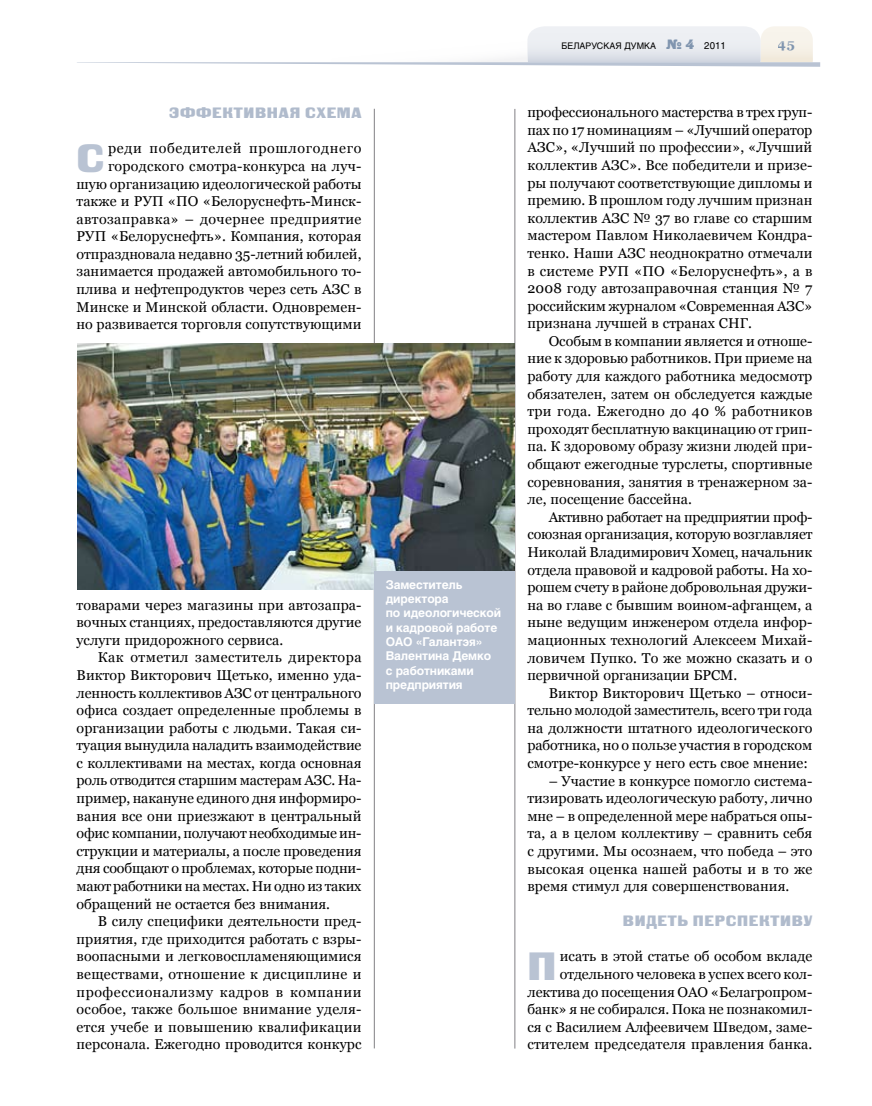
<style>
.page{position:relative;width:872px;height:1106px;background:#fff}
.page>*{position:absolute;margin:0;border:0;box-sizing:border-box;transform-origin:0 0}
.t1{font:39.3px "Black Grotesk C";color:#b9c3d3}
.t2{font:15px "Black Grotesk C";letter-spacing:.045em;color:#b0bbcc}
.t3{font:14.25px/17.5px "Georgia";letter-spacing:.005em;color:#000;text-align:justify}
.t4{font:700 13.5px "Georgia";color:#8095af}
.t5{font:700 12px/14.4px "Helios";letter-spacing:-.01em;color:#fff}
.t6{font:9px "Helios";color:#000}
.s1{font-family:"Black Grotesk C";font-size:13.5px;color:#8095af}
.s2{font-size:9.75px}
</style>
<div class="page">
<hr style="left:374px;top:109px;width:1px;height:939px;background:#818084">
<hr style="left:514px;top:109px;width:1px;height:939px;background:#818084">
<svg style="left:77px;top:26px;width:743px;height:41px"></svg>
<img style="left:77px;top:343px;width:437px;height:246px">
<div style="left:374px;top:571px;width:140px;height:132px;background:#b9c3d3"></div>
<p class="t2" style="left:169px;top:104px;width:194px">Эффективная схема</p>
<p class="t3" style="left:77px;top:140px;width:286px;text-align:right">реди победителей прошлогоднего городского смотра-конкурса на луч&shy;шую организацию идеологической работы также и РУП «ПО «Белоруснефть-Минск&shy;автозаправка» – дочернее предприятие РУП «Белоруснефть». Компания, которая отпраздновала недавно 35-летний юбилей, занимается продажей автомобильного то&shy;плива и нефтепродуктов через сеть АЗС в Минске и Минской области. Одновремен&shy;но развивается торговля сопутствующими</p>
<h1 class="t1" style="left:77px;top:135px;width:30px">С</h1>
<p class="t3" style="left:77px;top:596px;width:286px">товарами через магазины при автозапра&shy;вочных станциях, предоставляются другие услуги придорожного сервиса.</p>
<p class="t3" style="left:77px;top:648px;width:286px;text-indent:21px">Как отметил заместитель директора Виктор Викторович Щетько, именно уда&shy;ленность коллективов АЗС от центрального офиса создает определенные проблемы в организации работы с людьми. Такая си&shy;туация вынудила наладить взаимодействие с коллективами на местах, когда основная роль отводится старшим мастерам АЗС. На&shy;пример, накануне единого дня информиро&shy;вания все они приезжают в центральный офис компании, получают необходимые ин&shy;струкции и материалы, а после проведения дня сообщают о проблемах, которые подни&shy;мают работники на местах. Ни одно из таких обращений не остается без внимания.</p>
<p class="t3" style="left:77px;top:912px;width:286px;text-indent:21px">В силу специфики деятельности пред&shy;приятия, где приходится работать с взры&shy;воопасными и легковоспламеняющимися веществами, отношение к дисциплине и профессионализму кадров в компании особое, также большое внимание уделя&shy;ется учебе и повышению квалификации персонала. Ежегодно проводится конкурс</p>
<p class="t5" style="left:386px;top:577px;width:117px">Заместитель директора<br>по идеологической и кадровой работе<br>ОАО «Галантэя»<br>Валентина Демко<br>с работниками предприятия</p>
<p class="t6" style="left:561px;top:40px;width:166px">БЕЛАРУСКАЯ ДУМКА <span class="s1">№ 4</span> <span class="s2">2011</span></p>
<p class="t4" style="left:778px;top:36px;width:19px">45</p>
<p class="t3" style="left:527px;top:103px;width:286px">профессионального мастерства в трех груп&shy;пах по 17 номинациям – «Лучший оператор АЗС», «Лучший по профессии», «Лучший коллектив АЗС». Все победители и призе&shy;ры получают соответствующие дипломы и премию. В прошлом году лучшим признан коллектив АЗС № 37 во главе со старшим мастером Павлом Николаевичем Кондра&shy;тенко. Наши АЗС неоднократно отмечали в системе РУП «ПО «Белоруснефть», а в 2008 году автозаправочная станция № 7 российским журналом «Современная АЗС» признана лучшей в странах СНГ.</p>
<p class="t3" style="left:527px;top:332px;width:286px;text-indent:21px">Особым в компании является и отноше&shy;ние к здоровью работников. При приеме на работу для каждого работника медосмотр обязателен, затем он обследуется каждые три года. Ежегодно до 40 % работников проходят бесплатную вакцинацию от грип&shy;па. К здоровому образу жизни людей при&shy;общают ежегодные турслеты, спортивные соревнования, занятия в тренажерном за&shy;ле, посещение бассейна.</p>
<p class="t3" style="left:527px;top:508px;width:286px;text-indent:21px">Активно работает на предприятии проф&shy;союзная организация, которую возглавляет Николай Владимирович Хомец, начальник отдела правовой и кадровой работы. На хо&shy;рошем счету в районе добровольная дружи&shy;на во главе с бывшим воином-афганцем, а ныне ведущим инженером отдела инфор&shy;мационных технологий Алексеем Михай&shy;ловичем Пупко. То же можно сказать и о первичной организации БРСМ.</p>
<p class="t3" style="left:527px;top:684px;width:286px;text-indent:21px">Виктор Викторович Щетько – относи&shy;тельно молодой заместитель, всего три года на должности штатного идеологического работника, но о пользе участия в городском смотре-конкурсе у него есть свое мнение:</p>
<p class="t3" style="left:527px;top:772px;width:286px;text-indent:21px">– Участие в конкурсе помогло система&shy;тизировать идеологическую работу, лично мне – в определенной мере набраться опы&shy;та, а в целом коллективу – сравнить себя с другими. Мы осознаем, что победа – это высокая оценка нашей работы и в то же время стимул для совершенствования.</p>
<p class="t2" style="left:623px;top:912px;width:191px">Видеть перспективу</p>
<h1 class="t1" style="left:527px;top:943px;width:26px">П</h1>
<p class="t3" style="left:527px;top:947px;width:286px;text-align:right">исать в этой статье об особом вкладе отдельного человека в успех всего кол&shy;лектива до посещения ОАО «Белагропром&shy;банк» я не собирался. Пока не познакомил&shy;ся с Василием Алфеевичем Шведом, заме&shy;стителем председателя правления банка.</p>
</div>
